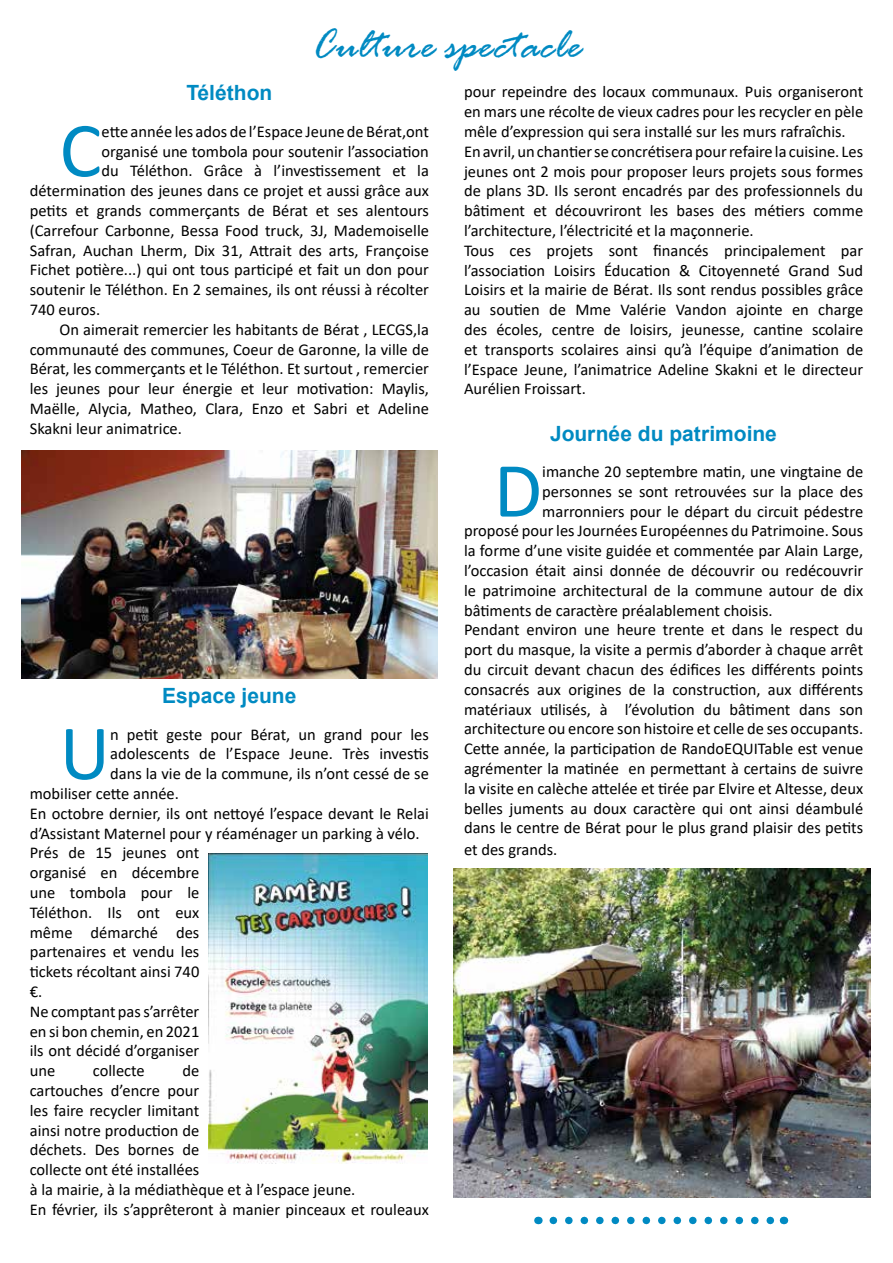
<style>
.page{position:relative;width:893px;height:1263px;background:#fff}
.page>*{position:absolute;margin:0;border:0;box-sizing:border-box;transform-origin:0 0}
.t1{font:78.9px "Calibri";color:#008ac2}
.t2{font:italic 45px "Rage";color:#008ac2}
.t3{font:700 21px "Arial";color:#008ac2}
.t4{font:16.5px/19.8px "Calibri";color:#000}
</style>
<div class="page">
<img style="left:21px;top:451px;width:416px;height:228px">
<img style="left:208px;top:854px;width:219px;height:309px">
<img style="left:454px;top:868px;width:416px;height:329px">
<svg style="left:553px;top:1217px;width:222px;height:7px"></svg>
<h2 class="t2" style="left:311px;top:21px;width:272px">Culture spectacle</h2>
<p class="t3" style="left:186px;top:78px;width:88px">Téléthon</p>
<h1 class="t1" style="left:60px;top:95px;width:44px">C</h1>
<p class="t4" style="left:102px;top:121px;width:329px">ette année les ados de l’Espace Jeune de Bérat,ont</p>
<p class="t4" style="left:102px;top:141px;width:329px">organisé une tombola pour soutenir l’association</p>
<p class="t4" style="left:102px;top:161px;width:329px">du Téléthon. Grâce à l’investissement et la</p>
<p class="t4" style="left:30px;top:180px;width:401px">détermination des jeunes dans ce projet et aussi grâce aux</p>
<p class="t4" style="left:30px;top:200px;width:401px">petits et grands commerçants de Bérat et ses alentours</p>
<p class="t4" style="left:30px;top:220px;width:401px">(Carrefour Carbonne, Bessa Food truck, 3J, Mademoiselle</p>
<p class="t4" style="left:30px;top:240px;width:401px">Safran, Auchan Lherm, Dix 31, Attrait des arts, Françoise</p>
<p class="t4" style="left:30px;top:260px;width:401px">Fichet potière...) qui ont tous participé et fait un don pour</p>
<p class="t4" style="left:30px;top:279px;width:401px">soutenir le Téléthon. En 2 semaines, ils ont réussi à récolter</p>
<p class="t4" style="left:30px;top:299px;width:72px">740 euros.</p>
<p class="t4" style="left:60px;top:319px;width:371px">On aimerait remercier les habitants de Bérat , LECGS,la</p>
<p class="t4" style="left:30px;top:339px;width:401px">communauté des communes, Coeur de Garonne, la ville de</p>
<p class="t4" style="left:30px;top:359px;width:401px">Bérat, les commerçants et le Téléthon. Et surtout , remercier</p>
<p class="t4" style="left:30px;top:378px;width:401px">les jeunes pour leur énergie et leur motivation: Maylis,</p>
<p class="t4" style="left:30px;top:398px;width:401px">Maëlle, Alycia, Matheo, Clara, Enzo et Sabri et Adeline</p>
<p class="t4" style="left:30px;top:418px;width:154px">Skakni leur animatrice.</p>
<p class="t3" style="left:162px;top:680px;width:136px">Espace jeune</p>
<h1 class="t1" style="left:60px;top:698px;width:52px">U</h1>
<p class="t4" style="left:110px;top:724px;width:320px">n petit geste pour Bérat, un grand pour les</p>
<p class="t4" style="left:110px;top:743px;width:320px">adolescents de l’Espace Jeune. Très investis</p>
<p class="t4" style="left:110px;top:763px;width:320px">dans la vie de la commune, ils n’ont cessé de se</p>
<p class="t4" style="left:30px;top:783px;width:151px">mobiliser cette année.</p>
<p class="t4" style="left:30px;top:803px;width:401px">En octobre dernier, ils ont nettoyé l’espace devant le Relai</p>
<p class="t4" style="left:30px;top:823px;width:392px">d’Assistant Maternel pour y réaménager un parking à vélo.</p>
<p class="t4" style="left:30px;top:842px;width:171px">Prés de 15 jeunes ont</p>
<p class="t4" style="left:30px;top:862px;width:171px">organisé en décembre</p>
<p class="t4" style="left:30px;top:882px;width:171px">une tombola pour le</p>
<p class="t4" style="left:30px;top:902px;width:171px">Téléthon. Ils ont eux</p>
<p class="t4" style="left:30px;top:922px;width:171px">même démarché des</p>
<p class="t4" style="left:30px;top:941px;width:171px">partenaires et vendu les</p>
<p class="t4" style="left:30px;top:961px;width:171px">tickets récoltant ainsi 740</p>
<p class="t4" style="left:30px;top:981px;width:14px">€.</p>
<p class="t4" style="left:30px;top:1001px;width:171px">Ne comptant pas s’arrêter</p>
<p class="t4" style="left:30px;top:1021px;width:171px">en si bon chemin, en 2021</p>
<p class="t4" style="left:30px;top:1040px;width:171px">ils ont décidé d’organiser</p>
<p class="t4" style="left:30px;top:1060px;width:27px">une</p>
<p class="t4" style="left:93px;top:1060px;width:53px">collecte</p>
<p class="t4" style="left:30px;top:1060px;width:401px;text-indent:153px">de<br>cartouches d’encre pour<br>les faire recycler limitant<br>ainsi notre production de<br>déchets. Des bornes de<br>collecte ont été installées<br>à la mairie, à la médiathèque et à l’espace jeune.<br>En février, ils s’apprêteront à manier pinceaux et rouleaux</p>
<p class="t4" style="left:464px;top:82px;width:401px">pour repeindre des locaux communaux. Puis organiseront en mars une récolte de vieux cadres pour les recycler en pèle mêle d’expression qui sera installé sur les murs rafraîchis.<br>En avril, un chantier se concrétisera pour refaire la cuisine. Les jeunes ont 2 mois pour proposer leurs projets sous formes de plans 3D. Ils seront encadrés par des professionnels du bâtiment et découvriront les bases des métiers comme l’architecture, l’électricité et la maçonnerie.<br>Tous ces projets sont financés principalement par l’association Loisirs Éducation &amp; Citoyenneté Grand Sud Loisirs et la mairie de Bérat. Ils sont rendus possibles grâce au soutien de Mme Valérie Vandon ajointe en charge des écoles, centre de loisirs, jeunesse, cantine scolaire et transports scolaires ainsi qu’à l’équipe d’animation de l’Espace Jeune, l’animatrice Adeline Skakni et le directeur Aurélien Froissart.</p>
<p class="t3" style="left:550px;top:418px;width:228px">Journée du patrimoine</p>
<h1 class="t1" style="left:494px;top:436px;width:50px">D</h1>
<p class="t4" style="left:542px;top:461px;width:322px">imanche 20 septembre matin, une vingtaine de</p>
<p class="t4" style="left:542px;top:481px;width:322px">personnes se sont retrouvées sur la place des</p>
<p class="t4" style="left:542px;top:501px;width:322px">marronniers pour le départ du circuit pédestre</p>
<p class="t4" style="left:464px;top:521px;width:401px">proposé pour les Journées Européennes du Patrimoine. Sous</p>
<p class="t4" style="left:464px;top:540px;width:401px">la forme d’une visite guidée et commentée par Alain Large,</p>
<p class="t4" style="left:464px;top:560px;width:401px">l’occasion était ainsi donnée de découvrir ou redécouvrir</p>
<p class="t4" style="left:464px;top:580px;width:401px">le patrimoine architectural de la commune autour de dix</p>
<p class="t4" style="left:464px;top:600px;width:310px">bâtiments de caractère préalablement choisis.</p>
<p class="t4" style="left:464px;top:620px;width:401px">Pendant environ une heure trente et dans le respect du</p>
<p class="t4" style="left:464px;top:639px;width:401px">port du masque, la visite a permis d’aborder à chaque arrêt</p>
<p class="t4" style="left:464px;top:659px;width:401px">du circuit devant chacun des édifices les différents points</p>
<p class="t4" style="left:464px;top:679px;width:401px">consacrés aux origines de la construction, aux différents</p>
<p class="t4" style="left:464px;top:699px;width:401px">matériaux utilisés, à l’évolution du bâtiment dans son</p>
<p class="t4" style="left:464px;top:719px;width:401px">architecture ou encore son histoire et celle de ses occupants.</p>
<p class="t4" style="left:464px;top:738px;width:401px">Cette année, la participation de RandoEQUITable est venue</p>
<p class="t4" style="left:464px;top:758px;width:401px">agrémenter la matinée en permettant à certains de suivre</p>
<p class="t4" style="left:464px;top:778px;width:401px">la visite en calèche attelée et tirée par Elvire et Altesse, deux</p>
<p class="t4" style="left:464px;top:798px;width:401px">belles juments au doux caractère qui ont ainsi déambulé</p>
<p class="t4" style="left:464px;top:818px;width:401px">dans le centre de Bérat pour le plus grand plaisir des petits</p>
<p class="t4" style="left:464px;top:839px;width:95px">et des grands.</p>
</div>
